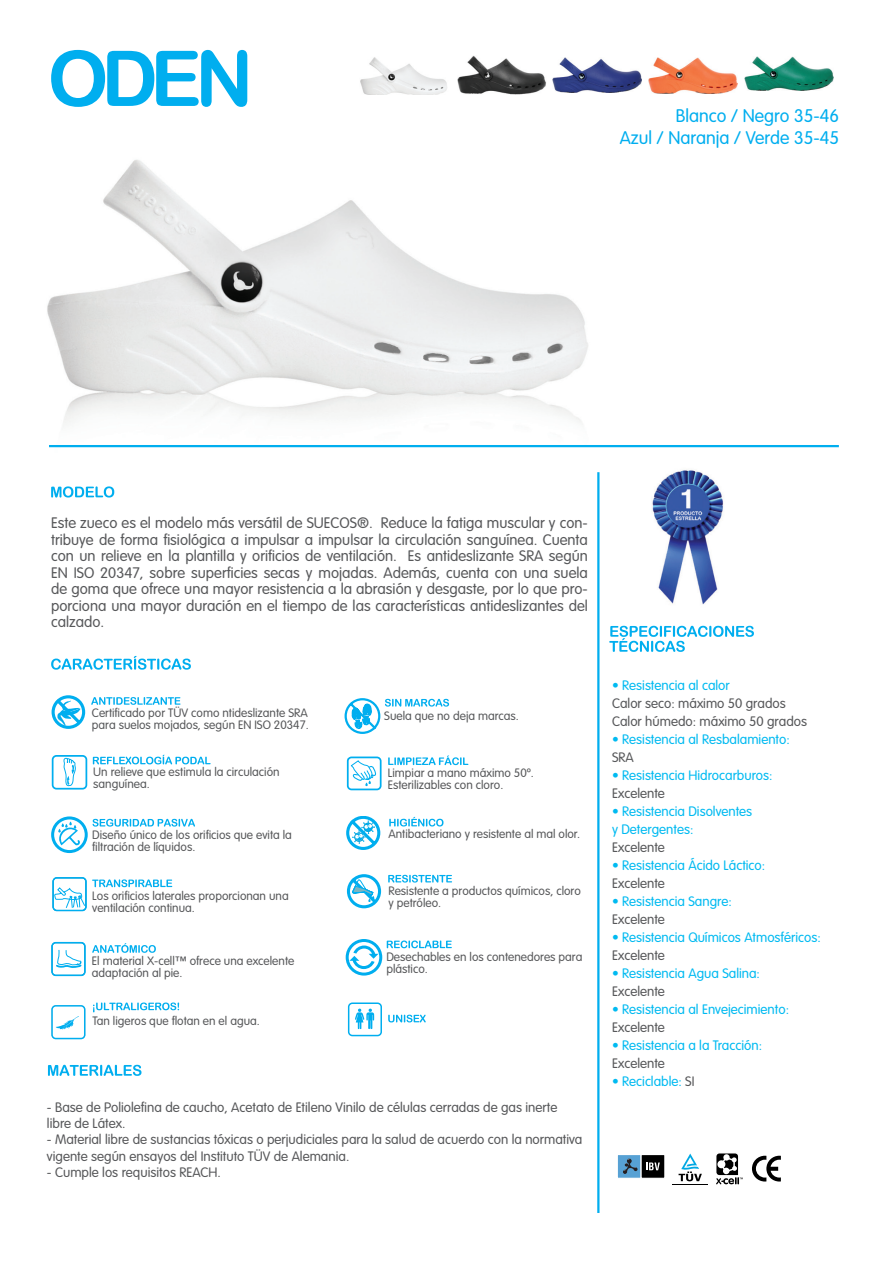
<style>
.page{position:relative;width:893px;height:1263px;background:#fff}
.page>*{position:absolute;margin:0;border:0;box-sizing:border-box;transform-origin:0 0}
.t1{font:300 18px "VAG Rounded";color:#00aeef}
.t2{font:300 15px/16.5px "VAG Rounded";color:#57585a;text-align:justify}
.t3{font:300 13.5px/16.2px "VAG Rounded";color:#57585a}
.t4{font:300 13.5px "VAG Rounded";color:#00baf1}
.t5{font:300 12px/12px "VAG Rounded";color:#57585a}
.s1{color:#57585a}
</style>
<div class="page">
<img style="left:47px;top:49px;width:792px;height:1164px">
<svg style="left:51px;top:486px;width:63px;height:11px"></svg>
<svg style="left:51px;top:656px;width:140px;height:14px"></svg>
<svg style="left:52px;top:695px;width:33px;height:34px"></svg>
<div style="left:347px;top:757px;width:34px;height:32px;background:#fff;border-radius:12px"></div>
<div style="left:346px;top:756px;width:36px;height:34px;border:2px solid #fff;border-radius:12px"></div>
<div style="left:347px;top:756px;width:35px;height:34px;border:2px solid #00aeef;border-radius:4px"></div>
<svg style="left:347px;top:758px;width:30px;height:28px"></svg>
<svg style="left:349px;top:945px;width:29px;height:24px"></svg>
<div style="left:346px;top:939px;width:36px;height:36px;border:3px solid #00aeef;border-radius:50%"></div>
<svg style="left:346px;top:873px;width:35px;height:36px"></svg>
<div style="left:348px;top:1002px;width:34px;height:34px;border:2px solid #00aeef;border-radius:4px"></div>
<svg style="left:355px;top:1008px;width:19px;height:21px"></svg>
<svg style="left:346px;top:816px;width:34px;height:34px"></svg>
<svg style="left:91px;top:697px;width:89px;height:8px"></svg>
<svg style="left:343px;top:697px;width:106px;height:38px"></svg>
<svg style="left:388px;top:755px;width:80px;height:10px"></svg>
<svg style="left:389px;top:817px;width:54px;height:9px"></svg>
<svg style="left:388px;top:875px;width:64px;height:7px"></svg>
<svg style="left:387px;top:940px;width:65px;height:8px"></svg>
<svg style="left:388px;top:1015px;width:38px;height:7px"></svg>
<div style="left:51px;top:816px;width:37px;height:37px;border:3px solid #00aeef;border-radius:50%"></div>
<svg style="left:58px;top:821px;width:22px;height:25px"></svg>
<svg style="left:93px;top:819px;width:102px;height:8px"></svg>
<div style="left:52px;top:755px;width:35px;height:34px;border:2px solid #00aeef;border-radius:4px"></div>
<svg style="left:63px;top:758px;width:13px;height:29px"></svg>
<svg style="left:93px;top:755px;width:118px;height:9px"></svg>
<div style="left:52px;top:877px;width:35px;height:34px;border:2px solid #00aeef;border-radius:4px"></div>
<svg style="left:54px;top:887px;width:31px;height:21px"></svg>
<svg style="left:92px;top:879px;width:80px;height:8px"></svg>
<div style="left:52px;top:943px;width:33px;height:32px;background:#fff;border-radius:4px"></div>
<svg style="left:56px;top:950px;width:26px;height:18px"></svg>
<div style="left:51px;top:942px;width:35px;height:34px;border:2px solid #00aeef;border-radius:4px"></div>
<svg style="left:92px;top:943px;width:64px;height:10px"></svg>
<div style="left:52px;top:1006px;width:33px;height:32px;background:#fff;border-radius:4px"></div>
<div style="left:51px;top:1005px;width:34px;height:34px;border:2px solid #00aeef;border-radius:4px"></div>
<svg style="left:55px;top:1016px;width:24px;height:14px"></svg>
<svg style="left:93px;top:1002px;width:86px;height:10px"></svg>
<svg style="left:51px;top:50px;width:196px;height:57px"></svg>
<svg style="left:752px;top:1156px;width:29px;height:25px"></svg>
<div style="left:617px;top:1154px;width:25px;height:25px;background:#57a1d4;border:1px solid #fff"></div>
<div style="left:640px;top:1154px;width:25px;height:25px;background:#000;border:1px solid #fff"></div>
<svg style="left:646px;top:1162px;width:14px;height:8px"></svg>
<svg style="left:623px;top:1158px;width:15px;height:16px"></svg>
<svg style="left:617px;top:1180px;width:48px;height:5px"></svg>
<svg style="left:679px;top:1153px;width:23px;height:28px"></svg>
<hr style="left:672px;top:1184px;width:36px;height:1px;background:#000">
<svg style="left:714px;top:1151px;width:29px;height:33px"></svg>
<div style="left:717px;top:1160px;width:8px;height:8px;background:#fff;border-radius:50%"></div>
<hr style="left:49px;top:445px;width:790px;height:2px;background:#00aeef">
<hr style="left:597px;top:472px;width:2px;height:741px;background:#00aeef">
<svg style="left:609px;top:626px;width:145px;height:26px"></svg>
<svg style="left:48px;top:1065px;width:94px;height:11px"></svg>
<img style="left:359px;top:54px;width:93px;height:41px">
<img style="left:457px;top:55px;width:89px;height:39px">
<img style="left:552px;top:57px;width:89px;height:36px">
<img style="left:649px;top:57px;width:89px;height:36px">
<img style="left:744px;top:56px;width:89px;height:35px">
<p class="t1" style="left:676px;top:106px;width:165px">Blanco / Negro 35-46</p>
<p class="t1" style="left:620px;top:127px;width:221px">Azul / Naranja / Verde 35-45</p>
<p class="t2" style="left:51px;top:515px;width:538px">Este zueco es el modelo más versátil de SUECOS®. Reduce la fatiga muscular y con&shy;tribuye de forma fisiológica a impulsar a impulsar la circulación sanguínea. Cuenta con un relieve en la plantilla y orificios de ventilación. Es antideslizante SRA según EN ISO 20347, sobre superficies secas y mojadas. Además, cuenta con una suela de goma que ofrece una mayor resistencia a la abrasión y desgaste, por lo que pro&shy;porciona una mayor duración en el tiempo de las características antideslizantes del calzado.</p>
<p class="t5" style="left:92px;top:707px;width:218px">Certificado por TÜV como ntideslizante SRA para suelos mojados, según EN ISO 20347.</p>
<p class="t5" style="left:384px;top:709px;width:136px">Suela que no deja marcas.</p>
<p class="t5" style="left:93px;top:766px;width:188px">Un relieve que estimula la circulación</p>
<p class="t5" style="left:93px;top:778px;width:58px">sanguínea.</p>
<p class="t5" style="left:92px;top:829px;width:201px">Diseño único de los orificios que evita la filtración de líquidos.</p>
<p class="t5" style="left:388px;top:767px;width:148px">Limpiar a mano máximo 50º.</p>
<p class="t5" style="left:388px;top:779px;width:117px">Esterilizables con cloro.</p>
<p class="t5" style="left:388px;top:828px;width:193px">Antibacteriano y resistente al mal olor.</p>
<p class="t5" style="left:92px;top:890px;width:198px">Los orificios laterales proporcionan una</p>
<p class="t5" style="left:92px;top:902px;width:104px">ventilación continua.</p>
<p class="t5" style="left:388px;top:885px;width:194px">Resistente a productos químicos, cloro</p>
<p class="t5" style="left:388px;top:897px;width:54px">y petróleo.</p>
<p class="t5" style="left:92px;top:955px;width:204px">El material X-cell™ ofrece una excelente</p>
<p class="t5" style="left:92px;top:967px;width:92px">adaptación al pie.</p>
<p class="t5" style="left:93px;top:1015px;width:169px">Tan ligeros que flotan en el agua.</p>
<p class="t5" style="left:386px;top:950px;width:198px">Desechables en los contenedores para plástico.</p>
<p class="t3" style="left:47px;top:1099px;width:512px">- Base de Poliolefina de caucho, Acetato de Etileno Vinilo de células cerradas de gas inerte libre de Látex.</p>
<p class="t3" style="left:47px;top:1131px;width:537px">- Material libre de sustancias tóxicas o perjudiciales para la salud de acuerdo con la normativa vigente según ensayos del Instituto TÜV de Alemania.</p>
<p class="t3" style="left:47px;top:1164px;width:176px">- Cumple los requisitos REACH.</p>
<p class="t4" style="left:612px;top:677px;width:119px">• Resistencia al calor</p>
<p class="t3" style="left:612px;top:695px;width:175px">Calor seco: máximo 50 grados</p>
<p class="t3" style="left:612px;top:713px;width:197px">Calor húmedo: máximo 50 grados</p>
<p class="t4" style="left:612px;top:731px;width:179px">• Resistencia al Resbalamiento:</p>
<p class="t3" style="left:612px;top:749px;width:23px">SRA</p>
<p class="t4" style="left:612px;top:767px;width:162px">• Resistencia Hidrocarburos:</p>
<p class="t3" style="left:612px;top:785px;width:54px">Excelente</p>
<p class="t4" style="left:612px;top:803px;width:142px">• Resistencia Disolventes</p>
<p class="t4" style="left:612px;top:821px;width:83px">y Detergentes:</p>
<p class="t3" style="left:612px;top:839px;width:54px">Excelente</p>
<p class="t4" style="left:612px;top:857px;width:155px">• Resistencia Ácido Láctico:</p>
<p class="t3" style="left:612px;top:875px;width:54px">Excelente</p>
<p class="t4" style="left:612px;top:893px;width:121px">• Resistencia Sangre:</p>
<p class="t3" style="left:612px;top:911px;width:54px">Excelente</p>
<p class="t4" style="left:612px;top:929px;width:210px">• Resistencia Químicos Atmosféricos:</p>
<p class="t3" style="left:612px;top:947px;width:54px">Excelente</p>
<p class="t4" style="left:612px;top:965px;width:149px">• Resistencia Agua Salina:</p>
<p class="t3" style="left:612px;top:983px;width:54px">Excelente</p>
<p class="t4" style="left:612px;top:1001px;width:178px">• Resistencia al Envejecimiento:</p>
<p class="t3" style="left:612px;top:1019px;width:54px">Excelente</p>
<p class="t4" style="left:612px;top:1037px;width:151px">• Resistencia a la Tracción:</p>
<p class="t3" style="left:612px;top:1055px;width:54px">Excelente</p>
<p class="t4" style="left:612px;top:1073px;width:84px">• Reciclable: <span class="s1">SI</span></p>
</div>
